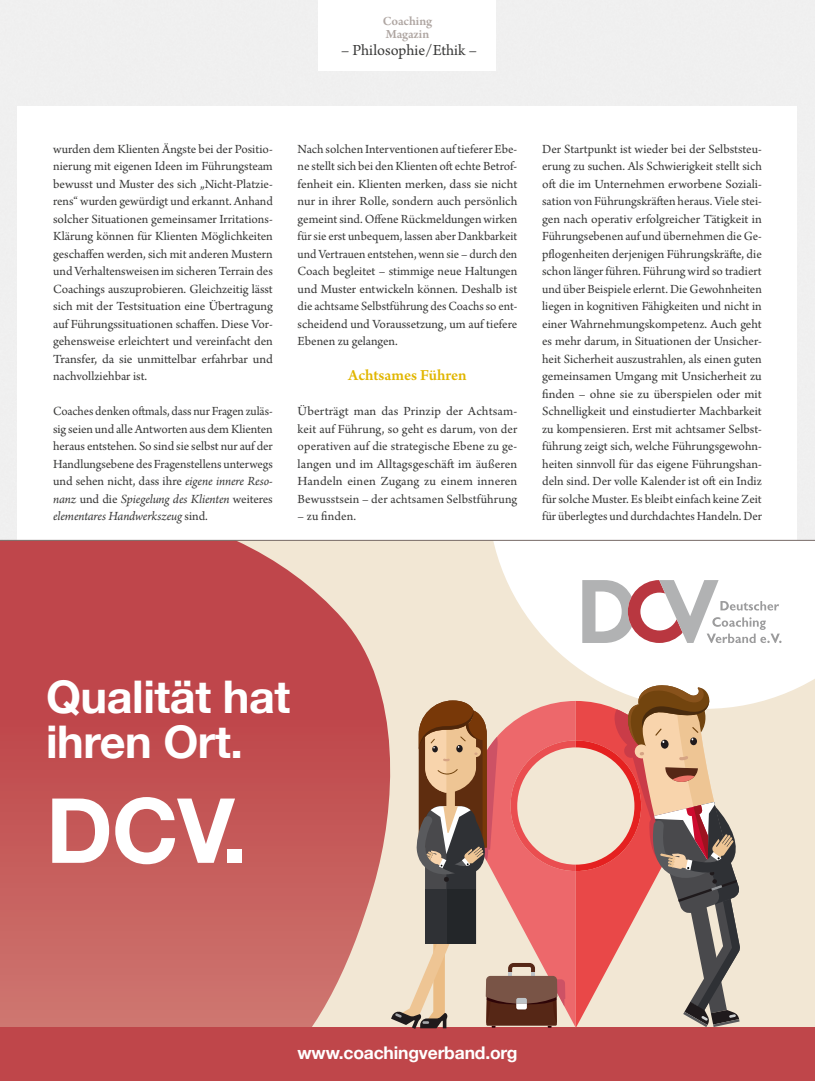
<style>
.page{position:relative;width:815px;height:1081px;background:#fff}
.page>*{position:absolute;margin:0;border:0;box-sizing:border-box;transform-origin:0 0}
.t1{font:700 90px "Helvetica Neue";color:#fff}
.t2{font:700 45px/45px "Helvetica Neue";letter-spacing:-.01em;color:#fff}
.t3{font:700 17.5px "Helvetica Neue";letter-spacing:-.01em;color:#fff}
.t4{font:16.25px "Arno Pro";color:#3a3a39}
.t5{font:600 16.25px "Arno Pro";letter-spacing:-.005em;color:#e1b600}
.t6{font:13.12px/17.5px "Arno Pro";color:#3a3a39;text-align:justify}
.t7{font:600 13.12px/13.1px "Arno Pro";letter-spacing:-.005em;color:#afa6a2}
.s1{font-style:italic}
</style>
<div class="page">
<div style="left:0;top:540px;width:815px;height:541px;background:#f2e7d4"></div>
<svg style="left:0;top:541px;width:391px;height:487px;background:#c76261"></svg>
<svg style="left:493px;top:541px;width:322px;height:165px;fill:#fff"></svg>
<svg style="left:582px;top:580px;width:200px;height:63px;background:#ddcfd1"></svg>
<div style="left:0;top:1028px;width:815px;height:53px;background:#bf464a"></div>
<svg style="left:391px;top:685px;width:349px;height:344px"></svg>
<hr style="left:0;top:540px;width:815px;height:1px;background:#766a66">
<p class="t7" style="left:383px;top:15px;width:51px">Coaching<br>Magazin</p>
<p class="t4" style="left:341px;top:41px;width:137px">– Philosophie/Ethik –</p>
<p class="t6" style="left:53px;top:141px;width:221px">wurden dem Klienten Ängste bei der Positio&shy;nierung mit eigenen Ideen im Führungsteam bewusst und Muster des sich „Nicht-Platzie&shy;rens“ wurden gewürdigt und erkannt. Anhand solcher Situationen gemeinsamer Irritations-Klärung können für Klienten Möglichkeiten geschaffen werden, sich mit anderen Mustern und Verhaltensweisen im sicheren Terrain des Coachings auszuprobieren. Gleichzeitig lässt sich mit der Testsituation eine Übertragung auf Führungssituationen schaffen. Diese Vor&shy;gehensweise erleichtert und vereinfacht den Transfer, da sie unmittelbar erfahrbar und nachvollziehbar ist.</p>
<p class="t6" style="left:53px;top:403px;width:221px">Coaches denken oftmals, dass nur Fragen zuläs&shy;sig seien und alle Antworten aus dem Klienten heraus entstehen. So sind sie selbst nur auf der Handlungsebene des Fragenstellens unterwegs und sehen nicht, dass ihre <span class="s1">eigene innere Reso&shy;nanz</span> und die <span class="s1">Spiegelung des Klienten</span> weiteres <span class="s1">elementares Handwerkszeug</span> sind.</p>
<p class="t6" style="left:298px;top:141px;width:221px">Nach solchen Interventionen auf tieferer Ebe&shy;ne stellt sich bei den Klienten oft echte Betrof&shy;fenheit ein. Klienten merken, dass sie nicht nur in ihrer Rolle, sondern auch persönlich gemeint sind. Offene Rückmeldungen wirken für sie erst unbequem, lassen aber Dankbarkeit und Vertrauen entstehen, wenn sie – durch den Coach begleitet – stimmige neue Haltungen und Muster entwickeln können. Deshalb ist die achtsame Selbstführung des Coachs so ent&shy;scheidend und Voraussetzung, um auf tiefere Ebenen zu gelangen.</p>
<p class="t5" style="left:348px;top:366px;width:120px">Achtsames Führen</p>
<p class="t6" style="left:298px;top:403px;width:221px">Überträgt man das Prinzip der Achtsam&shy;keit auf Führung, so geht es darum, von der operativen auf die strategische Ebene zu ge&shy;langen und im Alltagsgeschäft im äußeren Handeln einen Zugang zu einem inneren Bewusstsein – der achtsamen Selbstführung</p>
<p class="t6" style="left:298px;top:508px;width:60px">– zu finden.</p>
<p class="t6" style="left:542px;top:141px;width:221px">Der Startpunkt ist wieder bei der Selbststeu&shy;erung zu suchen. Als Schwierigkeit stellt sich oft die im Unternehmen erworbene Soziali&shy;sation von Führungskräften heraus. Viele stei&shy;gen nach operativ erfolgreicher Tätigkeit in Führungsebenen auf und übernehmen die Ge&shy;pflogenheiten derjenigen Führungskräfte, die schon länger führen. Führung wird so tradiert und über Beispiele erlernt. Die Gewohnheiten liegen in kognitiven Fähigkeiten und nicht in einer Wahrnehmungskompetenz. Auch geht es mehr darum, in Situationen der Unsicher&shy;heit Sicherheit auszustrahlen, als einen guten gemeinsamen Umgang mit Unsicherheit zu finden – ohne sie zu überspielen oder mit Schnelligkeit und einstudierter Machbarkeit zu kompensieren. Erst mit achtsamer Selbst&shy;führung zeigt sich, welche Führungsgewohn&shy;heiten sinnvoll für das eigene Führungshan&shy;deln sind. Der volle Kalender ist oft ein Indiz für solche Muster. Es bleibt einfach keine Zeit für überlegtes und durchdachtes Handeln. Der</p>
<h2 class="t2" style="left:46px;top:675px;width:246px">Qualität hat ihren Ort.</h2>
<h1 class="t1" style="left:46px;top:760px;width:202px">DCV.</h1>
<h3 class="t3" style="left:298px;top:1039px;width:221px">www.coachingverband.org</h3>
</div>
